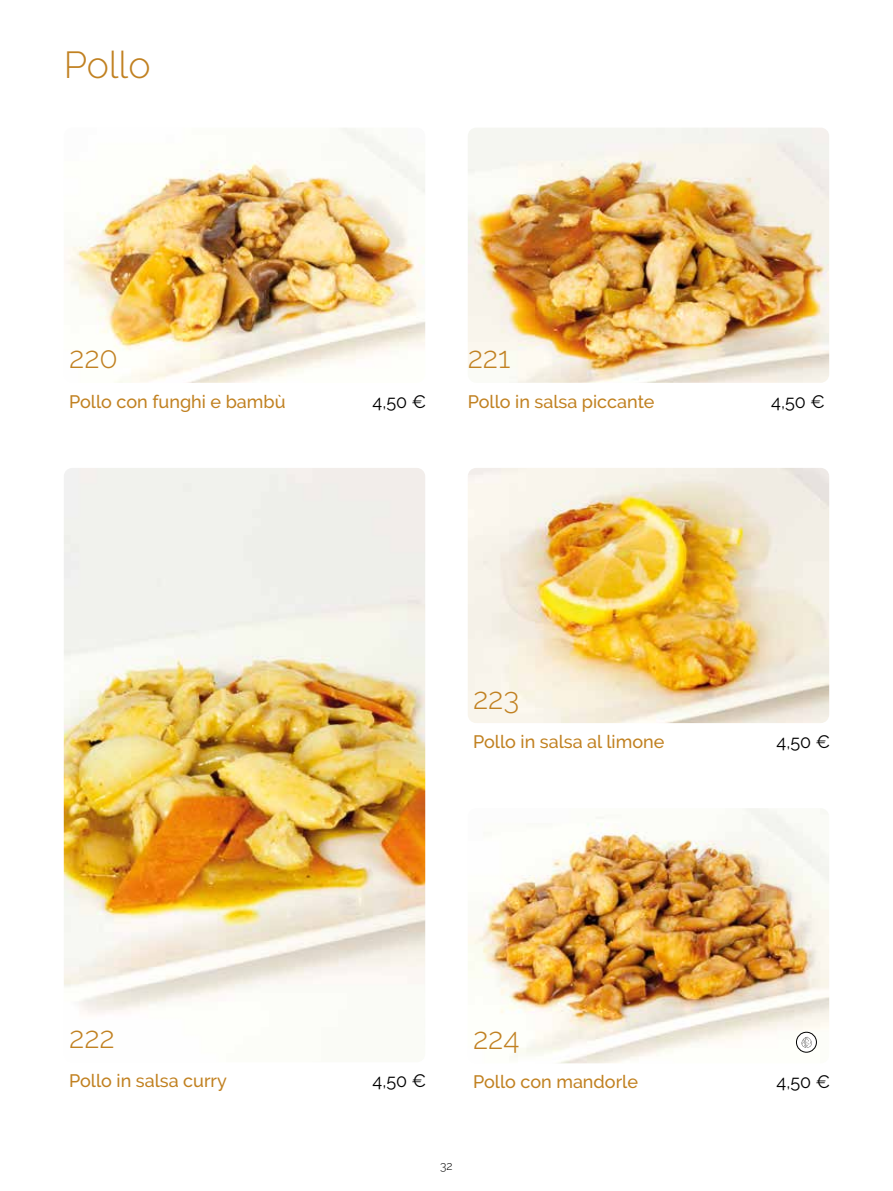
<style>
.page{position:relative;width:893px;height:1191px;background:#fff}
.page>*{position:absolute;margin:0;border:0;box-sizing:border-box;transform-origin:0 0}
.t1{font:300 37.5px "Raleway";color:#c18121}
.t2{font:300 30px "Raleway";color:#c18121}
.t3{font:500 18px "Raleway";color:#c18121}
.t4{font:18px "Raleway";color:#000}
.t5{font:300 12px "Raleway";color:#000}
</style>
<div class="page">
<img style="left:468px;top:128px;width:361px;height:255px">
<img style="left:64px;top:128px;width:361px;height:255px">
<img style="left:64px;top:468px;width:361px;height:546px">
<img style="left:468px;top:468px;width:361px;height:255px">
<img style="left:468px;top:808px;width:361px;height:255px">
<svg style="left:796px;top:1032px;width:20px;height:20px"></svg>
<div style="left:796px;top:1031px;width:21px;height:21px;border:1px solid #000;border-radius:50%"></div>
<svg style="left:802px;top:1036px;width:10px;height:11px"></svg>
<h1 class="t1" style="left:64px;top:43px;width:88px">Pollo</h1>
<h2 class="t2" style="left:69px;top:340px;width:50px">220</h2>
<h2 class="t2" style="left:468px;top:340px;width:44px">221</h2>
<p class="t3" style="left:69px;top:391px;width:218px">Pollo con funghi e bambù</p>
<p class="t4" style="left:373px;top:391px;width:55px">4,50 €</p>
<p class="t3" style="left:468px;top:391px;width:188px">Pollo in salsa piccante</p>
<p class="t4" style="left:771px;top:391px;width:55px">4,50 €</p>
<h2 class="t2" style="left:473px;top:680px;width:48px">223</h2>
<p class="t3" style="left:473px;top:731px;width:193px">Pollo in salsa al limone</p>
<p class="t4" style="left:776px;top:731px;width:55px">4,50 €</p>
<h2 class="t2" style="left:69px;top:1020px;width:47px">222</h2>
<p class="t3" style="left:69px;top:1070px;width:159px">Pollo in salsa curry</p>
<p class="t4" style="left:373px;top:1070px;width:55px">4,50 €</p>
<h2 class="t2" style="left:473px;top:1021px;width:48px">224</h2>
<p class="t3" style="left:473px;top:1071px;width:166px">Pollo con mandorle</p>
<p class="t4" style="left:776px;top:1071px;width:55px">4,50 €</p>
<p class="t5" style="left:440px;top:1158px;width:14px">32</p>
</div>
